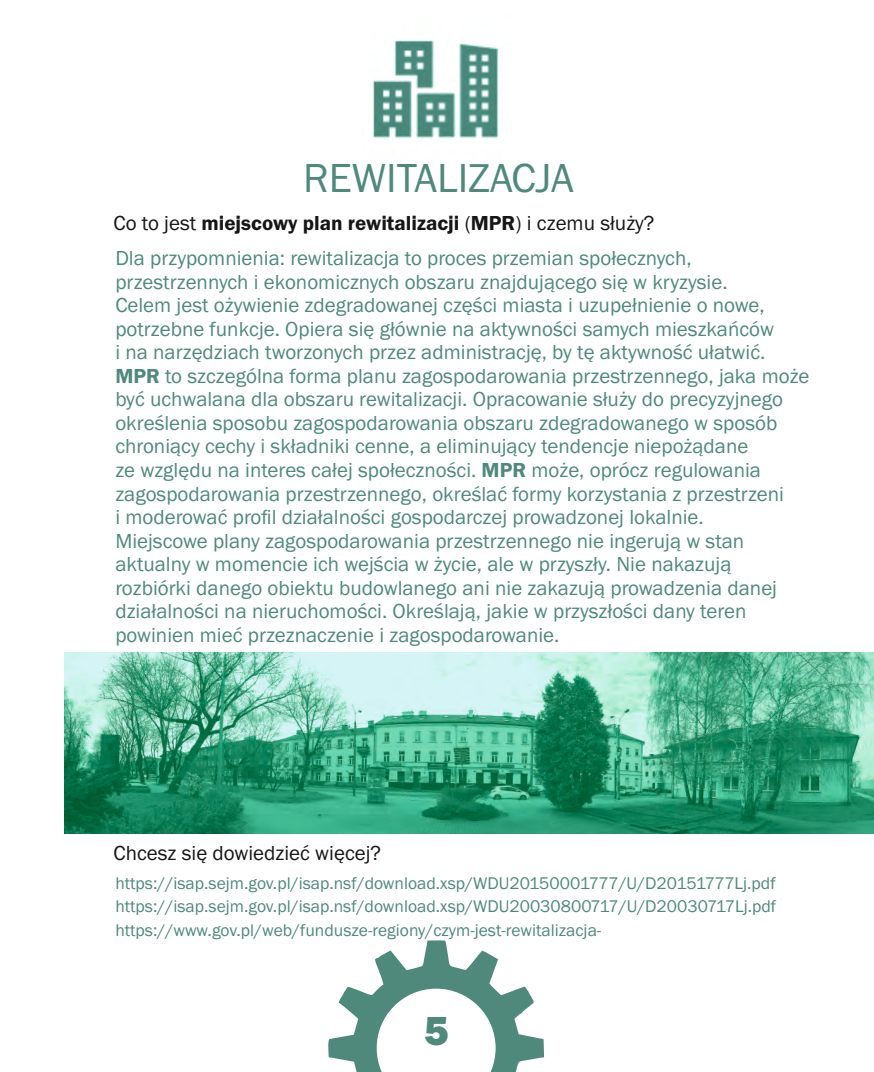
<style>
.page{position:relative;width:874px;height:1072px;background:#fff}
.page>*{position:absolute;margin:0;border:0;box-sizing:border-box;transform-origin:0 0}
.t1{font:42px "Franklin Gothic";color:#4e897c}
.t2{font:800 42px "Franklin Gothic";color:#4e897c}
.t3{font:21px/23.4px "Franklin Gothic";color:#4e897c}
.t4{font:600 21px "Franklin Gothic";color:#151616}
.t5{font:21px "Franklin Gothic";color:#151616}
.t6{font:17.5px/23.4px "Franklin Gothic";color:#4e897c;text-align:justify}
.s1{font-weight:400}
.s2{font-weight:600}
</style>
<div class="page">
<svg style="left:328px;top:940px;width:216px;height:131px"></svg>
<img style="left:373px;top:39px;width:126px;height:100px">
<img style="left:64px;top:652px;width:809px;height:181px">
<h1 class="t1" style="left:303px;top:163px;width:272px">REWITALIZACJA</h1>
<p class="t4" style="left:113px;top:216px;width:542px"><span class="s1">Co to jest</span> miejscowy plan rewitalizacji <span class="s1">(</span>MPR<span class="s1">) i czemu służy?</span></p>
<p class="t3" style="left:115px;top:248px;width:695px">Dla przypomnienia: rewitalizacja to proces przemian społecznych, przestrzennych i ekonomicznych obszaru znajdującego się w kryzysie.<br>Celem jest ożywienie zdegradowanej części miasta i uzupełnienie o nowe, potrzebne funkcje. Opiera się głównie na aktywności samych mieszkańców<br>i na narzędziach tworzonych przez administrację, by tę aktywność ułatwić.<br><span class="s2">MPR</span> to szczególna forma planu zagospodarowania przestrzennego, jaka może być uchwalana dla obszaru rewitalizacji. Opracowanie służy do precyzyjnego określenia sposobu zagospodarowania obszaru zdegradowanego w sposób chroniący cechy i składniki cenne, a eliminujący tendencje niepożądane<br>ze względu na interes całej społeczności. <span class="s2">MPR</span> może, oprócz regulowania zagospodarowania przestrzennego, określać formy korzystania z przestrzeni<br>i moderować profil działalności gospodarczej prowadzonej lokalnie.<br>Miejscowe plany zagospodarowania przestrzennego nie ingerują w stan aktualny w momencie ich wejścia w życie, ale w przyszły. Nie nakazują rozbiórki danego obiektu budowlanego ani nie zakazują prowadzenia danej działalności na nieruchomości. Określają, jakie w przyszłości dany teren powinien mieć przeznaczenie i zagospodarowanie.</p>
<p class="t5" style="left:113px;top:845px;width:269px">Chcesz się dowiedzieć więcej?</p>
<p class="t6" style="left:115px;top:872px;width:662px">https://isap.sejm.gov.pl/isap.nsf/download.xsp/WDU20150001777/U/D20151777Lj.pdf https://isap.sejm.gov.pl/isap.nsf/download.xsp/WDU20030800717/U/D20030717Lj.pdf https://www.gov.pl/web/fundusze-regiony/czym-jest-rewitalizacja-</p>
<h1 class="t2" style="left:424px;top:1015px;width:26px">5</h1>
</div>
